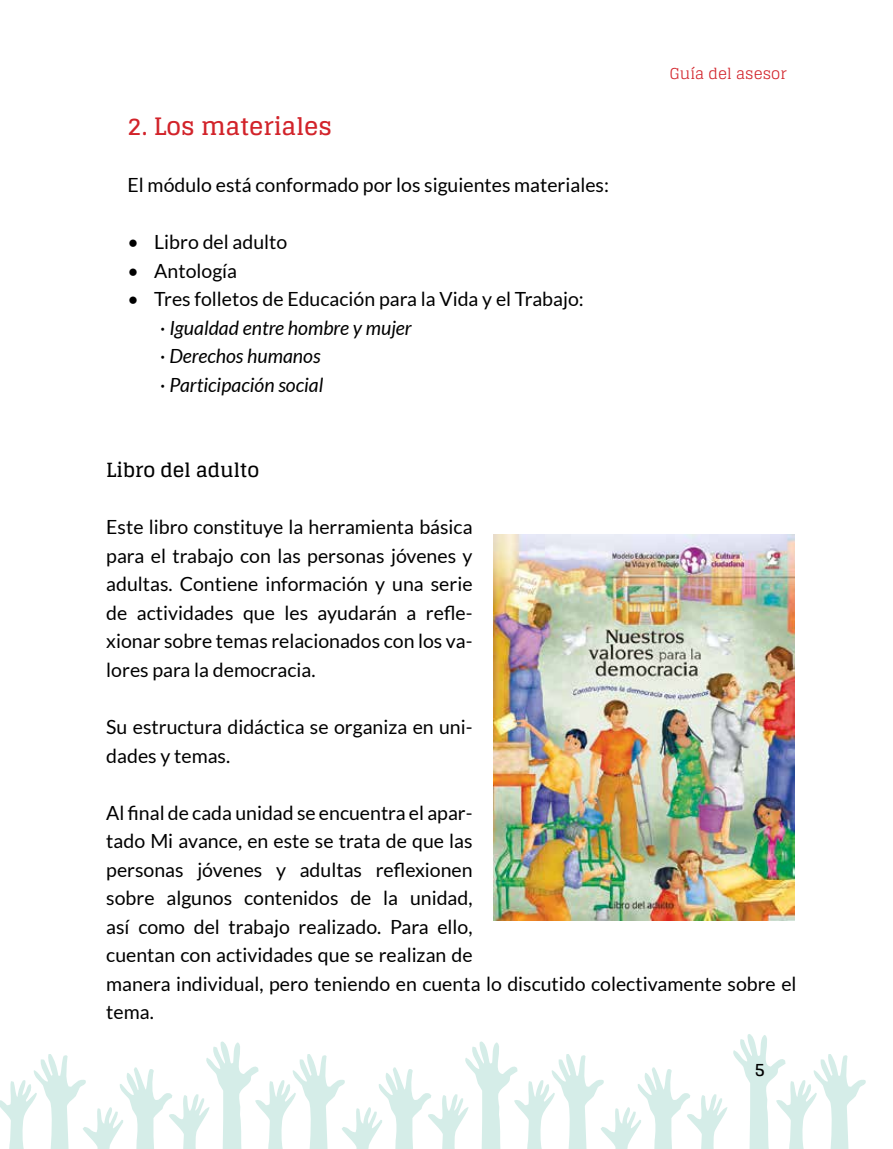
<style>
.page{position:relative;width:893px;height:1149px;background:#fff}
.page>*{position:absolute;margin:0;border:0;box-sizing:border-box;transform-origin:0 0}
.t1{font:700 24px "Glegoo";color:#d2232a}
.t2{font:19.5px/28.5px "Lato";color:#000}
.t3{font:italic 19.5px/28.5px "Lato";color:#000}
.t4{font:700 19.5px "Glegoo";color:#000}
.t5{font:700 18px "Glegoo";color:#000}
.t6{font:15px "Glegoo";color:#d2232a}
.s1{font-style:normal}
</style>
<div class="page">
<svg style="left:0;top:1034px;width:866px;height:114px"></svg>
<img style="left:494px;top:534px;width:300px;height:386px">
<p class="t1" style="left:128px;top:112px;width:206px">2. Los materiales</p>
<p class="t2" style="left:128px;top:170px;width:483px">El módulo está conformado por los siguientes materiales:</p>
<p class="t2" style="left:128px;top:227px;width:161px">• Libro del adulto</p>
<p class="t2" style="left:128px;top:256px;width:111px">• Antología</p>
<p class="t3" style="left:160px;top:285px;width:425px;text-indent:-33px"><span class="s1">• Tres folletos de Educación para la Vida y el Trabajo: ·</span> Igualdad entre hombre y mujer<br><span class="s1">·</span> Derechos humanos<br><span class="s1">·</span> Participación social</p>
<p class="t4" style="left:106px;top:459px;width:155px">Libro del adulto</p>
<p class="t6" style="left:670px;top:65px;width:118px">Guía del asesor</p>
<p class="t2" style="left:106px;top:512px;width:368px;text-align:justify">Este libro constituye la herramienta básica para el trabajo con las personas jóvenes y adultas. Contiene información y una serie de actividades que les ayudarán a refle&shy;xionar sobre temas relacionados con los va&shy;lores para la democracia.</p>
<p class="t2" style="left:106px;top:712px;width:368px">Su estructura didáctica se organiza en uni&shy;dades y temas.</p>
<p class="t2" style="left:106px;top:797px;width:692px">Al final de cada unidad se encuentra el apar-<br>tado Mi avance, en este se trata de que las<br>personas jóvenes y adultas reflexionen<br>sobre algunos contenidos de la unidad,<br>así como del trabajo realizado. Para ello,<br>cuentan con actividades que se realizan de<br>manera individual, pero teniendo en cuenta lo discutido colectivamente sobre el tema.</p>
<p class="t5" style="left:754px;top:1058px;width:12px">5</p>
</div>
